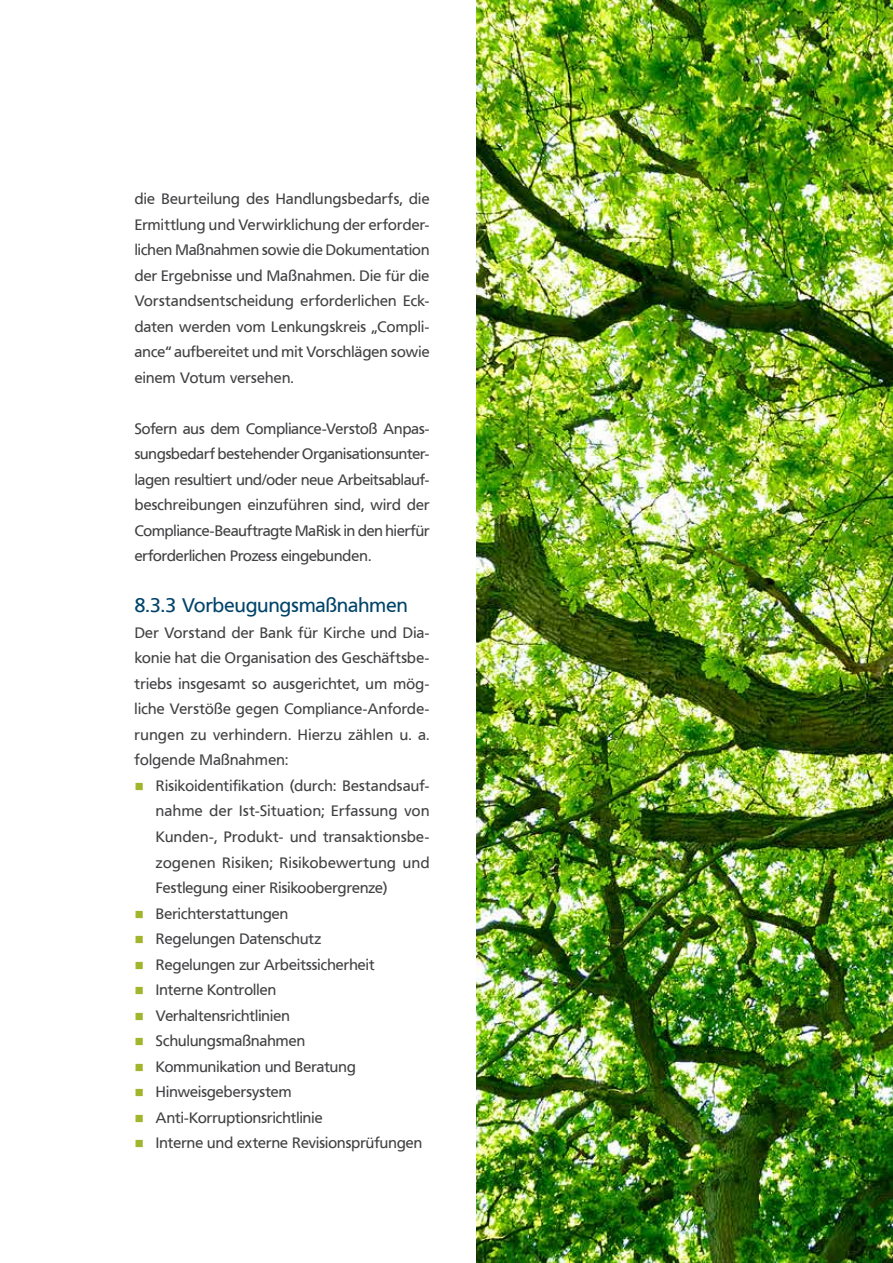
<style>
.page{position:relative;width:893px;height:1263px;background:#fff}
.page>*{position:absolute;margin:0;border:0;box-sizing:border-box;transform-origin:0 0}
.t1{font:19.5px "Frutiger VR";letter-spacing:.01em;color:#00436a}
.t2{font:15px/25.5px "Frutiger VR";letter-spacing:.01em;color:#414042;text-align:justify}
.t3{font:15px "Frutiger VR";letter-spacing:.03em;color:#414042}
.s1{font-family:"Button Bonus Square Positive";font-size:9px;color:#a2b62d}
</style>
<div class="page">
<img style="left:476px;top:0;width:417px;height:1263px">
<p class="t2" style="left:135px;top:186px;width:296px">die Beurteilung des Handlungsbedarfs, die Ermittlung und Verwirklichung der erforder&shy;lichen Maßnahmen sowie die Dokumentation der Ergebnisse und Maßnahmen. Die für die Vorstandsentscheidung erforderlichen Eck&shy;daten werden vom Lenkungskreis „Compli&shy;ance“ aufbereitet und mit Vorschlägen sowie einem Votum versehen.</p>
<p class="t2" style="left:135px;top:416px;width:296px">Sofern aus dem Compliance-Verstoß Anpas&shy;sungsbedarf bestehender Organisationsunter&shy;lagen resultiert und/oder neue Arbeitsablauf&shy;beschreibungen einzuführen sind, wird der Compliance-Beauftragte MaRisk in den hierfür erforderlichen Prozess eingebunden.</p>
<h1 class="t1" style="left:135px;top:594px;width:275px">8.3.3 Vorbeugungsmaßnahmen</h1>
<p class="t2" style="left:135px;top:620px;width:296px">Der Vorstand der Bank für Kirche und Dia-</p>
<p class="t2" style="left:135px;top:646px;width:296px">konie hat die Organisation des Geschäftsbe-</p>
<p class="t2" style="left:135px;top:671px;width:296px">triebs insgesamt so ausgerichtet, um mög-</p>
<p class="t2" style="left:135px;top:697px;width:296px">liche Verstöße gegen Compliance-Anforde-</p>
<p class="t3" style="left:135px;top:726px;width:296px">rungen zu verhindern. Hierzu zählen u. a.</p>
<p class="t2" style="left:135px;top:748px;width:155px">folgende Maßnahmen:</p>
<p class="t2" style="left:135px;top:773px;width:296px"><span class="s1">}</span> Risikoidentifikation (durch: Bestandsauf-</p>
<p class="t3" style="left:156px;top:802px;width:275px">nahme der Ist-Situation; Erfassung von</p>
<p class="t2" style="left:156px;top:824px;width:275px">Kunden-, Produkt- und transaktionsbe-</p>
<p class="t3" style="left:156px;top:853px;width:275px">zogenen Risiken; Risikobewertung und</p>
<p class="t2" style="left:156px;top:875px;width:233px">Festlegung einer Risikoobergrenze)</p>
<p class="t2" style="left:135px;top:901px;width:155px"><span class="s1">}</span> Berichterstattungen</p>
<p class="t2" style="left:135px;top:926px;width:188px"><span class="s1">}</span> Regelungen Datenschutz</p>
<p class="t2" style="left:135px;top:952px;width:241px"><span class="s1">}</span> Regelungen zur Arbeitssicherheit</p>
<p class="t2" style="left:135px;top:977px;width:143px"><span class="s1">}</span> Interne Kontrollen</p>
<p class="t2" style="left:135px;top:1003px;width:157px"><span class="s1">}</span> Verhaltensrichtlinien</p>
<p class="t2" style="left:135px;top:1028px;width:172px"><span class="s1">}</span> Schulungsmaßnahmen</p>
<p class="t2" style="left:135px;top:1054px;width:223px"><span class="s1">}</span> Kommunikation und Beratung</p>
<p class="t2" style="left:135px;top:1079px;width:158px"><span class="s1">}</span> Hinweisgebersystem</p>
<p class="t2" style="left:135px;top:1105px;width:189px"><span class="s1">}</span> Anti-Korruptionsrichtlinie</p>
<p class="t2" style="left:135px;top:1130px;width:289px"><span class="s1">}</span> Interne und externe Revisionsprüfungen</p>
</div>
